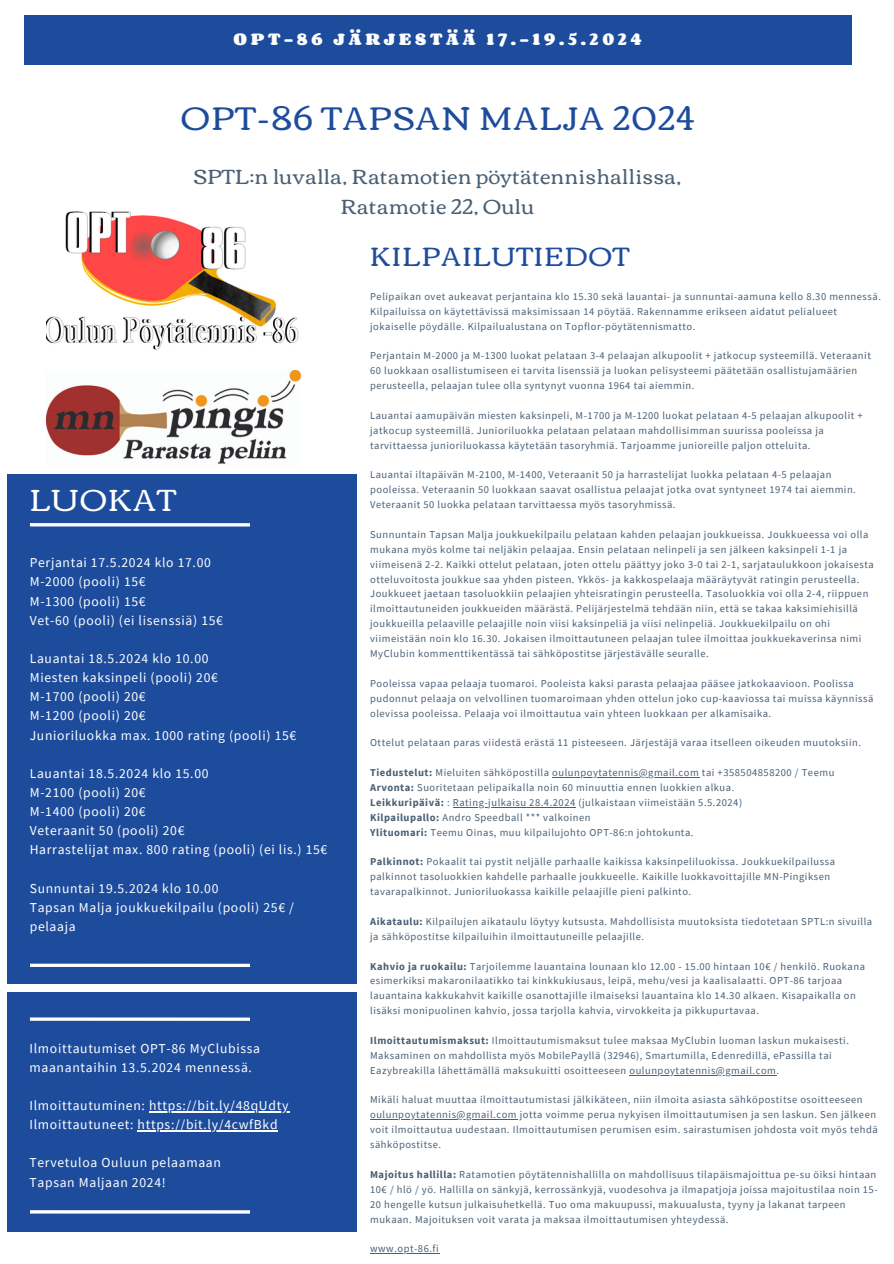
<style>
.page{position:relative;width:894px;height:1264px;background:#fff}
.page>*{position:absolute;margin:0;border:0;box-sizing:border-box;transform-origin:0 0}
.t1{font:33px "Corben";letter-spacing:.05em;color:#1d4c9d}
.t2{font:30.75px "Corben";letter-spacing:.05em;color:#fff}
.t3{font:26.7px "Corben";letter-spacing:.05em;color:#1d4c9d}
.t4{font:20.7px/30.3px "Corben";letter-spacing:.025em;color:#495f74;text-align:center}
.t5{font:700 14.7px "Corben";letter-spacing:.25em;color:#fff}
.t6{font:13.65px/19.2px "Source Sans Pro";letter-spacing:.05em;color:#fff}
.t7{font:10.5px/14.9px "Source Sans Pro";letter-spacing:.05em;color:#495f74}
.s1{font-weight:700}
</style>
<div class="page">
<div style="left:24px;top:15px;width:826px;height:50px;background:#1d4c9d"></div>
<div style="left:8px;top:475px;width:348px;height:508px;background:#1d4c9d"></div>
<img style="left:46px;top:211px;width:253px;height:139px">
<svg style="left:30px;top:963px;width:220px;height:4px"></svg>
<img style="left:46px;top:371px;width:254px;height:93px">
<hr style="left:29px;top:523px;width:221px;height:3px;background:#fff">
<hr style="left:552px;top:777px;width:147px;height:1px;background:#495f74">
<hr style="left:453px;top:806px;width:122px;height:1px;background:#495f74">
<hr style="left:629px;top:1074px;width:147px;height:1px;background:#495f74">
<hr style="left:370px;top:1119px;width:147px;height:1px;background:#495f74">
<hr style="left:370px;top:1253px;width:69px;height:1px;background:#495f74">
<div style="left:8px;top:992px;width:348px;height:239px;background:#1d4c9d"></div>
<hr style="left:149px;top:1111px;width:140px;height:1px;background:#fff">
<hr style="left:138px;top:1130px;width:140px;height:1px;background:#fff">
<hr style="left:29px;top:1017px;width:221px;height:3px;background:#fff">
<hr style="left:30px;top:1210px;width:220px;height:3px;background:#fff">
<p class="t5" style="left:233px;top:31px;width:409px">OPT-86 JÄRJESTÄÄ 17.-19.5.2024</p>
<h4 class="t1" style="left:181px;top:99px;width:514px">OPT-86 TAPSAN MALJA 2024</h4>
<h1 class="t4" style="left:194px;top:161px;width:488px">SPTL:n luvalla, Ratamotien pöytätennishallissa,<br>Ratamotie 22, Oulu</h1>
<h5 class="t2" style="left:30px;top:482px;width:147px">LUOKAT</h5>
<h3 class="t6" style="left:30px;top:553px;width:195px">Perjantai 17.5.2024 klo 17.00<br>M-2000 (pooli) 15€<br>M-1300 (pooli) 15€<br>Vet-60 (pooli) (ei lisenssiä) 15€</h3>
<p class="t6" style="left:30px;top:648px;width:268px">Lauantai 18.5.2024 klo 10.00<br>Miesten kaksinpeli (pooli) 20€<br>M-1700 (pooli) 20€<br>M-1200 (pooli) 20€<br>Junioriluokka max. 1000 rating (pooli) 15€</p>
<h2 class="t6" style="left:30px;top:763px;width:299px">Lauantai 18.5.2024 klo 15.00<br>M-2100 (pooli) 20€<br>M-1400 (pooli) 20€<br>Veteraanit 50 (pooli) 20€<br>Harrastelijat max. 800 rating (pooli) (ei lis.) 15€</h2>
<p class="t6" style="left:30px;top:878px;width:266px">Sunnuntai 19.5.2024 klo 10.00<br>Tapsan Malja joukkuekilpailu (pooli) 25€ / pelaaja</p>
<h5 class="t6" style="left:29px;top:1038px;width:232px">Ilmoittautumiset OPT-86 MyClubissa maanantaihin 13.5.2024 mennessä.</h5>
<h5 class="t6" style="left:29px;top:1095px;width:260px">Ilmoittautuminen: https://bit.ly/48qUdty</h5>
<h5 class="t6" style="left:29px;top:1114px;width:249px">Ilmoittautuneet: https://bit.ly/4cwfBkd</h5>
<p class="t6" style="left:29px;top:1152px;width:193px">Tervetuloa Ouluun pelaamaan<br>Tapsan Maljaan 2024!</p>
<p class="t3" style="left:370px;top:241px;width:260px">KILPAILUTIEDOT</p>
<p class="t7" style="left:370px;top:289px;width:512px">Pelipaikan ovet aukeavat perjantaina klo 15.30 sekä lauantai- ja sunnuntai-aamuna kello 8.30 mennessä.<br>Kilpailuissa on käytettävissä maksimissaan 14 pöytää. Rakennamme erikseen aidatut pelialueet jokaiselle pöydälle. Kilpailualustana on Topflor-pöytätennismatto.</p>
<p class="t7" style="left:370px;top:348px;width:502px">Perjantain M-2000 ja M-1300 luokat pelataan 3-4 pelaajan alkupoolit + jatkocup systeemillä. Veteraanit<br>60 luokkaan osallistumiseen ei tarvita lisenssiä ja luokan pelisysteemi päätetään osallistujamäärien perusteella, pelaajan tulee olla syntynyt vuonna 1964 tai aiemmin.</p>
<p class="t7" style="left:370px;top:408px;width:494px">Lauantai aamupäivän miesten kaksinpeli, M-1700 ja M-1200 luokat pelataan 4-5 pelaajan alkupoolit + jatkocup systeemillä. Junioriluokka pelataan pelataan mahdollisimman suurissa pooleissa ja tarvittaessa junioriluokassa käytetään tasoryhmiä. Tarjoamme junioreille paljon otteluita.</p>
<p class="t7" style="left:370px;top:467px;width:487px">Lauantai iltapäivän M-2100, M-1400, Veteraanit 50 ja harrastelijat luokka pelataan 4-5 pelaajan pooleissa. Veteraanin 50 luokkaan saavat osallistua pelaajat jotka ovat syntyneet 1974 tai aiemmin.<br>Veteraanit 50 luokka pelataan tarvittaessa myös tasoryhmissä.</p>
<p class="t7" style="left:370px;top:527px;width:505px">Sunnuntain Tapsan Malja joukkuekilpailu pelataan kahden pelaajan joukkueissa. Joukkueessa voi olla mukana myös kolme tai neljäkin pelaajaa. Ensin pelataan nelinpeli ja sen jälkeen kaksinpeli 1-1 ja viimeisenä 2-2. Kaikki ottelut pelataan, joten ottelu päättyy joko 3-0 tai 2-1, sarjataulukkoon jokaisesta otteluvoitosta joukkue saa yhden pisteen. Ykkös- ja kakkospelaaja määräytyvät ratingin perusteella.<br>Joukkueet jaetaan tasoluokkiin pelaajien yhteisratingin perusteella. Tasoluokkia voi olla 2-4, riippuen ilmoittautuneiden joukkueiden määrästä. Pelijärjestelmä tehdään niin, että se takaa kaksimiehisillä joukkueilla pelaaville pelaajille noin viisi kaksinpeliä ja viisi nelinpeliä. Joukkuekilpailu on ohi viimeistään noin klo 16.30. Jokaisen ilmoittautuneen pelaajan tulee ilmoittaa joukkuekaverinsa nimi MyClubin kommenttikentässä tai sähköpostitse järjestävälle seuralle.</p>
<p class="t7" style="left:370px;top:675px;width:504px">Pooleissa vapaa pelaaja tuomaroi. Pooleista kaksi parasta pelaajaa pääsee jatkokaavioon. Poolissa pudonnut pelaaja on velvollinen tuomaroimaan yhden ottelun joko cup-kaaviossa tai muissa käynnissä olevissa pooleissa. Pelaaja voi ilmoittautua vain yhteen luokkaan per alkamisaika.</p>
<p class="t7" style="left:370px;top:735px;width:492px">Ottelut pelataan paras viidestä erästä 11 pisteeseen. Järjestäjä varaa itselleen oikeuden muutoksiin.</p>
<p class="t7" style="left:370px;top:765px;width:465px"><span class="s1">Tiedustelut:</span> Mieluiten sähköpostilla oulunpoytatennis@gmail.com tai +358504858200 / Teemu <span class="s1">Arvonta:</span> Suoritetaan pelipaikalla noin 60 minuuttia ennen luokkien alkua.<br><span class="s1">Leikkuripäivä:</span> : Rating-julkaisu 28.4.2024 (julkaistaan viimeistään 5.5.2024)<br><span class="s1">Kilpailupallo:</span> Andro Speedball *** valkoinen<br><span class="s1">Ylituomari:</span> Teemu Oinas, muu kilpailujohto OPT-86:n johtokunta.</p>
<p class="t7" style="left:370px;top:854px;width:466px"><span class="s1">Palkinnot:</span> Pokaalit tai pystit neljälle parhaalle kaikissa kaksinpeliluokissa. Joukkuekilpailussa palkinnot tasoluokkien kahdelle parhaalle joukkueelle. Kaikille luokkavoittajille MN-Pingiksen tavarapalkinnot. Junioriluokassa kaikille pelaajille pieni palkinto.</p>
<p class="t7" style="left:370px;top:913px;width:503px"><span class="s1">Aikataulu:</span> Kilpailujen aikataulu löytyy kutsusta. Mahdollisista muutoksista tiedotetaan SPTL:n sivuilla ja sähköpostitse kilpailuihin ilmoittautuneille pelaajille.</p>
<p class="t7" style="left:370px;top:958px;width:496px"><span class="s1">Kahvio ja ruokailu:</span> Tarjoilemme lauantaina lounaan klo 12.00 - 15.00 hintaan 10€ / henkilö. Ruokana esimerkiksi makaronilaatikko tai kinkkukiusaus, leipä, mehu/vesi ja kaalisalaatti. OPT-86 tarjoaa lauantaina kakkukahvit kaikille osanottajille ilmaiseksi lauantaina klo 14.30 alkaen. Kisapaikalla on lisäksi monipuolinen kahvio, jossa tarjolla kahvia, virvokkeita ja pikkupurtavaa.</p>
<p class="t7" style="left:370px;top:1032px;width:480px"><span class="s1">Ilmoittautumismaksut:</span> Ilmoittautumismaksut tulee maksaa MyClubin luoman laskun mukaisesti.<br>Maksaminen on mahdollista myös MobilePayllä (32946), Smartumilla, Edenredillä, ePassilla tai<br>Eazybreakilla lähettämällä maksukuitti osoitteeseen oulunpoytatennis@gmail.com.</p>
<p class="t7" style="left:370px;top:1092px;width:509px">Mikäli haluat muuttaa ilmoittautumistasi jälkikäteen, niin ilmoita asiasta sähköpostitse osoitteeseen oulunpoytatennis@gmail.com jotta voimme perua nykyisen ilmoittautumisen ja sen laskun. Sen jälkeen voit ilmoittautua uudestaan. Ilmoittautumisen perumisen esim. sairastumisen johdosta voit myös tehdä sähköpostitse.</p>
<p class="t7" style="left:370px;top:1166px;width:509px"><span class="s1">Majoitus hallilla:</span> Ratamotien pöytätennishallilla on mahdollisuus tilapäismajoittua pe-su öiksi hintaan 10€ / hlö / yö. Hallilla on sänkyjä, kerrossänkyjä, vuodesohva ja ilmapatjoja joissa majoitustilaa noin 15- 20 hengelle kutsun julkaisuhetkellä. Tuo oma makuupussi, makuualusta, tyyny ja lakanat tarpeen mukaan. Majoituksen voit varata ja maksaa ilmoittautumisen yhteydessä.</p>
<p class="t7" style="left:370px;top:1241px;width:70px">www.opt-86.fi</p>
</div>
